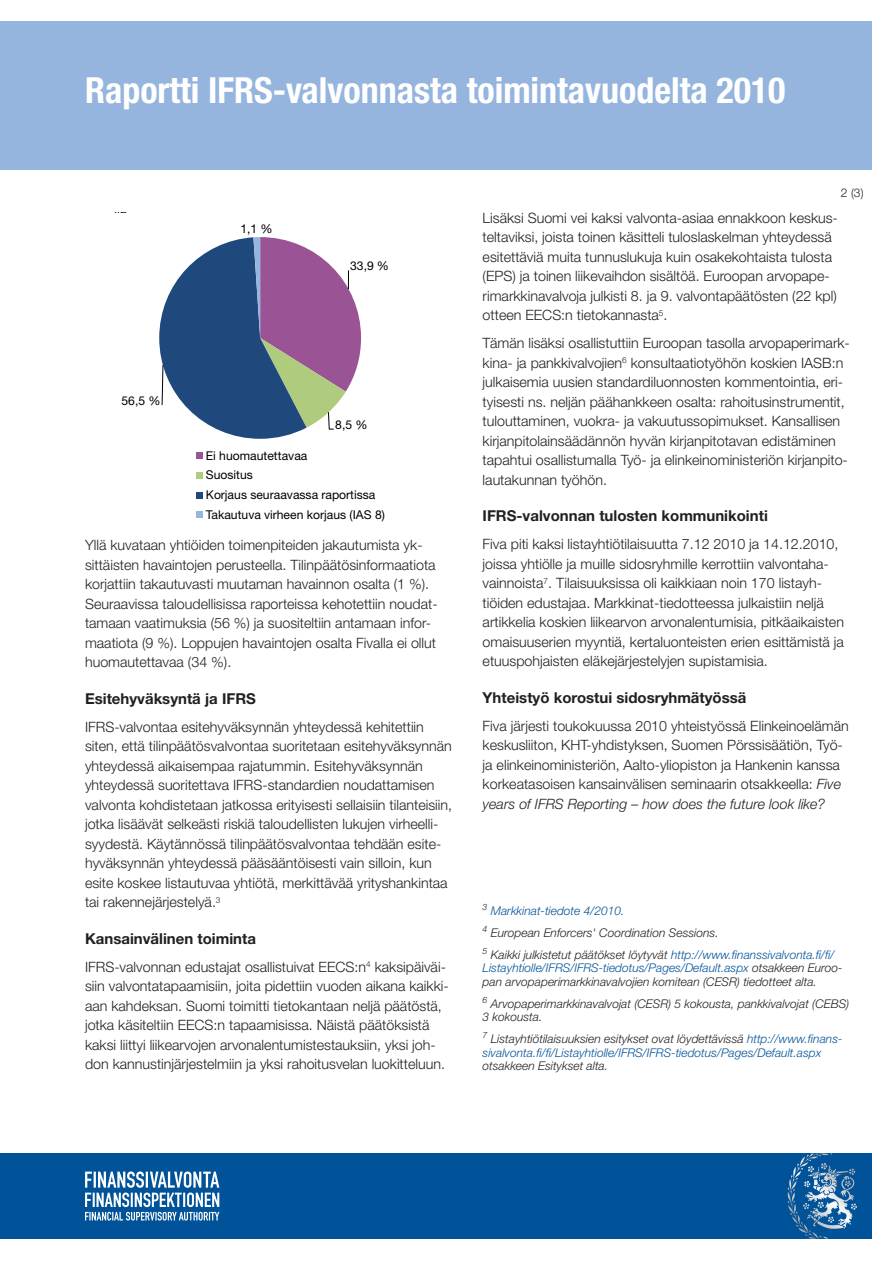
<style>
.page{position:relative;width:893px;height:1263px;background:#fff}
.page>*{position:absolute;margin:0;border:0;box-sizing:border-box;transform-origin:0 0}
.t1{font:700 condensed 36px "Helvetica Neue LT Std";color:#fff}
.OTSIKKO_3{font:700 15px "Helvetica Neue LT Std";color:#231f20}
.LEIPIS{font:300 14.25px/19.5px "Helvetica Neue LT Std";color:#231f20}
.t2{font:12.15px/19.8px "Helvetica Neue LT Std";letter-spacing:.005em;color:#000}
.LEIPIS-2{font:italic 300 12px/13.5px "Helvetica Neue LT Std";color:#231f20}
.LEIPIS-3{font:italic 300 12px/13.5px "Helvetica Neue LT Std";color:#015399}
.t3{font:300 12px "Helvetica Neue LT Std";color:#231f20}
.s1{font-style:italic}
.s2{color:#015399}
.s3{color:#231f20}
</style>
<div class="page">
<div style="left:0;top:21px;width:872px;height:149px;background:#95b5de"></div>
<div style="left:0;top:1153px;width:872px;height:85px;background:#015399"></div>
<svg style="left:800px;top:1153px;width:32px;height:13px"></svg>
<svg style="left:85px;top:1171px;width:134px;height:49px"></svg>
<svg style="left:159px;top:237px;width:202px;height:281px"></svg>
<h1 class="t1" style="left:85px;top:69px;width:702px">Raportti IFRS-valvonnasta toimintavuodelta 2010</h1>
<p class="t3" style="left:841px;top:185px;width:24px">2 (3)</p>
<p class="t2" style="left:240px;top:218px;width:34px">1,1 %</p>
<p class="t2" style="left:350px;top:256px;width:40px">33,9 %</p>
<p class="t2" style="left:121px;top:391px;width:40px">56,5 %</p>
<p class="t2" style="left:335px;top:415px;width:34px">8,5 %</p>
<p class="t2" style="left:206px;top:445px;width:181px">Ei huomautettavaa<br>Suositus<br>Korjaus seuraavassa raportissa<br>Takautuva virheen korjaus (IAS 8)</p>
<p class="LEIPIS" style="left:85px;top:535px;width:354px">Yllä kuvataan yhtiöiden toimenpiteiden jakautumista yk&shy;sittäisten havaintojen perusteella. Tilinpäätösinformaatiota korjattiin takautuvasti muutaman havainnon osalta (1 %).<br>Seuraavissa taloudellisissa raporteissa kehotettiin noudat&shy;tamaan vaatimuksia (56 %) ja suositeltiin antamaan infor&shy;maatiota (9 %). Loppujen havaintojen osalta Fivalla ei ollut huomautettavaa (34 %).</p>
<p class="OTSIKKO_3" style="left:85px;top:689px;width:172px">Esitehyväksyntä ja IFRS</p>
<p class="LEIPIS" style="left:85px;top:717px;width:369px">IFRS-valvontaa esitehyväksynnän yhteydessä kehitettiin siten, että tilinpäätösvalvontaa suoritetaan esitehyväksynnän yhteydessä aikaisempaa rajatummin. Esitehyväksynnän yhteydessä suoritettava IFRS-standardien noudattamisen valvonta kohdistetaan jatkossa erityisesti sellaisiin tilanteisiin, jotka lisäävät selkeästi riskiä taloudellisten lukujen virheelli&shy;syydestä. Käytännössä tilinpäätösvalvontaa tehdään esite&shy;hyväksynnän yhteydessä pääsääntöisesti vain silloin, kun esite koskee listautuvaa yhtiötä, merkittävää yrityshankintaa tai rakennejärjestelyä.<sup>3</sup></p>
<p class="OTSIKKO_3" style="left:85px;top:929px;width:173px">Kansainvälinen toiminta</p>
<p class="LEIPIS" style="left:85px;top:957px;width:365px">IFRS-valvonnan edustajat osallistuivat EECS:n<sup>4</sup> kaksipäiväi&shy;siin valvontatapaamisiin, joita pidettiin vuoden aikana kaikki&shy;aan kahdeksan. Suomi toimitti tietokantaan neljä päätöstä, jotka käsiteltiin EECS:n tapaamisissa. Näistä päätöksistä kaksi liittyi liikearvojen arvonalentumistestauksiin, yksi joh&shy;don kannustinjärjestelmiin ja yksi rahoitusvelan luokitteluun.</p>
<p class="LEIPIS" style="left:483px;top:208px;width:357px">Lisäksi Suomi vei kaksi valvonta-asiaa ennakkoon keskus&shy;teltaviksi, joista toinen käsitteli tuloslaskelman yhteydessä esitettäviä muita tunnuslukuja kuin osakekohtaista tulosta (EPS) ja toinen liikevaihdon sisältöä. Euroopan arvopape&shy;rimarkkinavalvoja julkisti 8. ja 9. valvontapäätösten (22 kpl) otteen EECS:n tietokannasta<sup>5</sup>.</p>
<p class="LEIPIS" style="left:483px;top:333px;width:369px">Tämän lisäksi osallistuttiin Euroopan tasolla arvopaperimark&shy;kina- ja pankkivalvojien<sup>6</sup> konsultaatiotyöhön koskien IASB:n julkaisemia uusien standardiluonnosten kommentointia, eri&shy;tyisesti ns. neljän päähankkeen osalta: rahoitusinstrumentit, tulouttaminen, vuokra- ja vakuutussopimukset. Kansallisen kirjanpitolainsäädännön hyvän kirjanpitotavan edistäminen tapahtui osallistumalla Työ- ja elinkeinoministeriön kirjanpito&shy;lautakunnan työhön.</p>
<p class="OTSIKKO_3" style="left:483px;top:507px;width:287px">IFRS-valvonnan tulosten kommunikointi</p>
<p class="LEIPIS" style="left:483px;top:534px;width:363px">Fiva piti kaksi listayhtiötilaisuutta 7.12 2010 ja 14.12.2010, joissa yhtiölle ja muille sidosryhmille kerrottiin valvontaha&shy;vainnoista<sup>7</sup>. Tilaisuuksissa oli kaikkiaan noin 170 listayh&shy;tiöiden edustajaa. Markkinat-tiedotteessa julkaistiin neljä artikkelia koskien liikearvon arvonalentumisia, pitkäaikaisten omaisuuserien myyntiä, kertaluonteisten erien esittämistä ja etuuspohjaisten eläkejärjestelyjen supistamisia.</p>
<p class="OTSIKKO_3" style="left:483px;top:688px;width:265px">Yhteistyö korostui sidosryhmätyössä</p>
<p class="LEIPIS" style="left:483px;top:716px;width:368px">Fiva järjesti toukokuussa 2010 yhteistyössä Elinkeinoelämän keskusliiton, KHT-yhdistyksen, Suomen Pörssisäätiön, Työ&shy;ja elinkeinoministeriön, Aalto-yliopiston ja Hankenin kanssa korkeatasoisen kansainvälisen seminaarin otsakkeella: <span class="s1">Five years of IFRS Reporting – how does the future look like?</span></p>
<p class="LEIPIS-3" style="left:483px;top:904px;width:143px"><sup>3</sup> Markkinat-tiedote 4/2010.</p>
<p class="LEIPIS-2" style="left:483px;top:926px;width:238px"><sup>4</sup> European Enforcers' Coordination Sessions.</p>
<p class="LEIPIS-2" style="left:483px;top:948px;width:362px"><sup>5</sup> Kaikki julkistetut päätökset löytyvät <span class="s2">http://www.finanssivalvonta.fi/fi/<br>Listayhtiolle/IFRS/IFRS-tiedotus/Pages/Default.aspx</span> otsakkeen Euroo&shy;pan arvopaperimarkkinavalvojien komitean (CESR) tiedotteet alta.</p>
<p class="LEIPIS-2" style="left:483px;top:997px;width:368px"><sup>6</sup> Arvopaperimarkkinavalvojat (CESR) 5 kokousta, pankkivalvojat (CEBS)<br>3 kokousta.</p>
<p class="LEIPIS-3" style="left:483px;top:1032px;width:361px"><sup>7</sup> <span class="s3">Listayhtiötilaisuuksien esitykset ovat löydettävissä</span> http://www.finans&shy;sivalvonta.fi/fi/Listayhtiolle/IFRS/IFRS-tiedotus/Pages/Default.aspx <span class="s3">otsakkeen Esitykset alta.</span></p>
</div>
